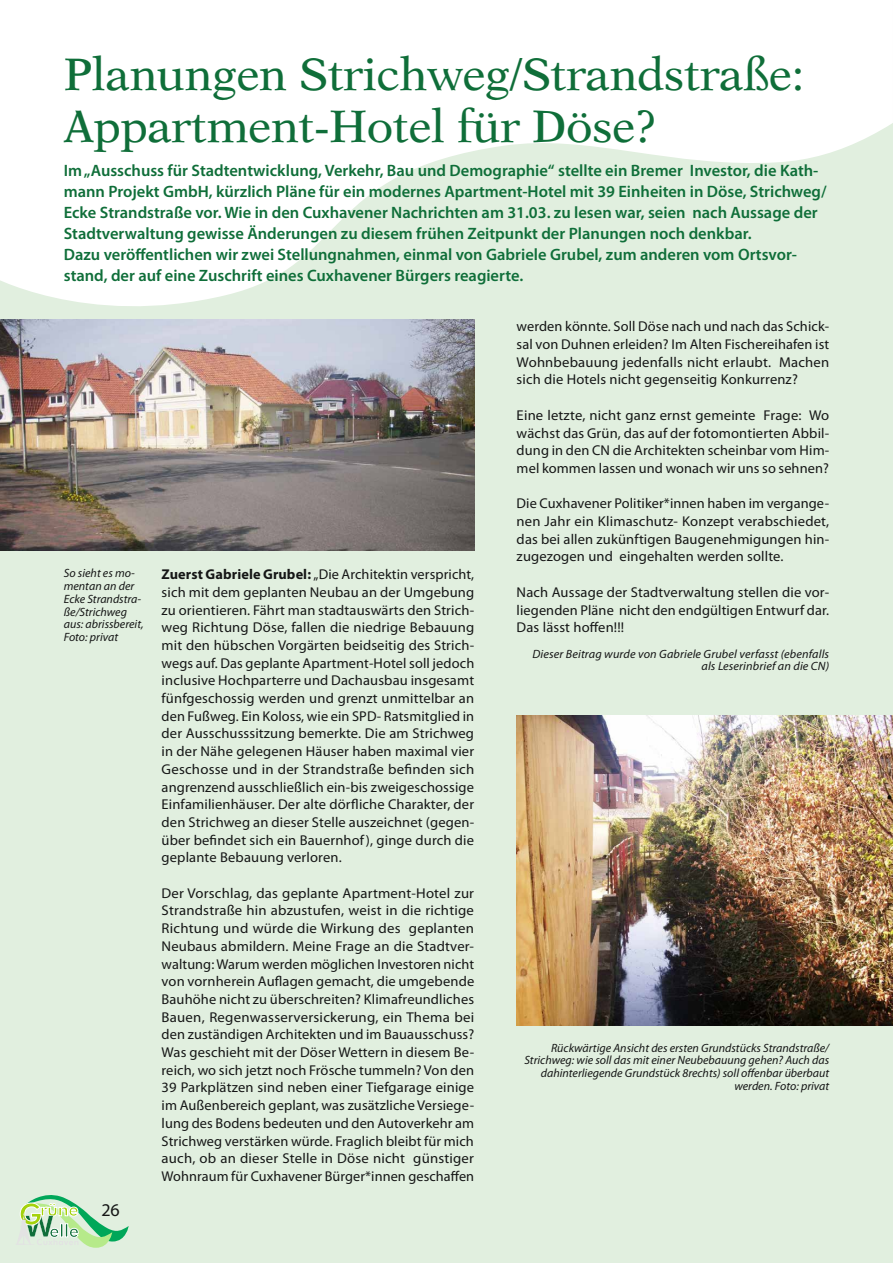
<style>
.page{position:relative;width:893px;height:1263px;background:#e1efdf}
.page>*{position:absolute;margin:0;border:0;box-sizing:border-box;transform-origin:0 0}
.t1{font:45px/51.8px "Nebraska Normal";color:#0f6e39}
.t2{font:18px "Myriad Pro";color:#151616}
.t3{font:600 16.5px/21px "Myriad Pro";color:#0f6e39}
.t4{font:14.25px/17.7px "Myriad Pro";letter-spacing:.01em;color:#151616;text-align:justify}
.t5{font:italic 12px/12.8px "Myriad Pro";color:#151616;text-align:right}
.s1{font-weight:700}
</style>
<div class="page">
<svg style="left:0;top:0;width:892px;height:329px;fill:#fff"></svg>
<svg style="left:892px;top:0;width:1px;height:123px"></svg>
<img style="left:0;top:319px;width:474px;height:232px">
<img style="left:517px;top:715px;width:375px;height:310px">
<hr style="left:892px;top:648px;width:1px;height:615px;background:#eef9cd">
<svg style="left:16px;top:1195px;width:113px;height:53px"></svg>
<h1 class="t1" style="left:64px;top:48px;width:742px">Planungen Strichweg/Strandstraße:<br>Appartment-Hotel für Döse?</h1>
<p class="t3" style="left:64px;top:159px;width:764px">Im „Ausschuss für Stadtentwicklung, Verkehr, Bau und Demographie“ stellte ein Bremer Investor, die Kath&shy;mann Projekt GmbH, kürzlich Pläne für ein modernes Apartment-Hotel mit 39 Einheiten in Döse, Strichweg/ Ecke Strandstraße vor. Wie in den Cuxhavener Nachrichten am 31.03. zu lesen war, seien nach Aussage der Stadtverwaltung gewisse Änderungen zu diesem frühen Zeitpunkt der Planungen noch denkbar.<br>Dazu veröffentlichen wir zwei Stellungnahmen, einmal von Gabriele Grubel, zum anderen vom Ortsvor&shy;stand, der auf eine Zuschrift eines Cuxhavener Bürgers reagierte.</p>
<p class="t5" style="left:64px;top:567px;width:81px;text-align:left">So sieht es mo&shy;mentan an der<br>Ecke Strandstra&shy;ße/Strichweg aus: abrissbereit,<br>Foto: privat</p>
<p class="t2" style="left:101px;top:1199px;width:20px">26</p>
<p class="t4" style="left:162px;top:565px;width:314px"><span class="s1">Zuerst Gabriele Grubel:</span> „Die Architektin verspricht, sich mit dem geplanten Neubau an der Umgebung zu orientieren. Fährt man stadtauswärts den Strich&shy;weg Richtung Döse, fallen die niedrige Bebauung mit den hübschen Vorgärten beidseitig des Strich&shy;wegs auf. Das geplante Apartment-Hotel soll jedoch inclusive Hochparterre und Dachausbau insgesamt fünfgeschossig werden und grenzt unmittelbar an den Fußweg. Ein Koloss, wie ein SPD- Ratsmitglied in der Ausschusssitzung bemerkte. Die am Strichweg in der Nähe gelegenen Häuser haben maximal vier Geschosse und in der Strandstraße befinden sich angrenzend ausschließlich ein-bis zweigeschossige Einfamilienhäuser. Der alte dörfliche Charakter, der den Strichweg an dieser Stelle auszeichnet (gegen&shy;über befindet sich ein Bauernhof), ginge durch die geplante Bebauung verloren.</p>
<p class="t4" style="left:162px;top:884px;width:314px">Der Vorschlag, das geplante Apartment-Hotel zur Strandstraße hin abzustufen, weist in die richtige Richtung und würde die Wirkung des geplanten Neubaus abmildern. Meine Frage an die Stadtver&shy;waltung: Warum werden möglichen Investoren nicht von vornherein Auflagen gemacht, die umgebende Bauhöhe nicht zu überschreiten? Klimafreundliches Bauen, Regenwasserversickerung, ein Thema bei den zuständigen Architekten und im Bauausschuss?<br>Was geschieht mit der Döser Wettern in diesem Be&shy;reich, wo sich jetzt noch Frösche tummeln? Von den 39 Parkplätzen sind neben einer Tiefgarage einige im Außenbereich geplant, was zusätzliche Versiege&shy;lung des Bodens bedeuten und den Autoverkehr am Strichweg verstärken würde. Fraglich bleibt für mich auch, ob an dieser Stelle in Döse nicht günstiger Wohnraum für Cuxhavener Bürger*innen geschaffen</p>
<p class="t4" style="left:517px;top:317px;width:314px">werden könnte. Soll Döse nach und nach das Schick&shy;sal von Duhnen erleiden? Im Alten Fischereihafen ist Wohnbebauung jedenfalls nicht erlaubt. Machen sich die Hotels nicht gegenseitig Konkurrenz?</p>
<p class="t4" style="left:517px;top:406px;width:314px">Eine letzte, nicht ganz ernst gemeinte Frage: Wo wächst das Grün, das auf der fotomontierten Abbil&shy;dung in den CN die Architekten scheinbar vom Him&shy;mel kommen lassen und wonach wir uns so sehnen?</p>
<p class="t4" style="left:517px;top:494px;width:314px">Die Cuxhavener Politiker*innen haben im vergange&shy;nen Jahr ein Klimaschutz- Konzept verabschiedet, das bei allen zukünftigen Baugenehmigungen hin&shy;zugezogen und eingehalten werden sollte.</p>
<p class="t4" style="left:517px;top:583px;width:314px">Nach Aussage der Stadtverwaltung stellen die vor&shy;liegenden Pläne nicht den endgültigen Entwurf dar.<br>Das lässt hoffen!!!</p>
<p class="t5" style="left:532px;top:647px;width:298px">Dieser Beitrag wurde von Gabriele Grubel verfasst (ebenfalls als Leserinbrief an die CN)</p>
<p class="t5" style="left:524px;top:1041px;width:306px">Rückwärtige Ansicht des ersten Grundstücks Strandstraße/ Strichweg: wie soll das mit einer Neubebauung gehen? Auch das dahinterliegende Grundstück 8rechts) soll offenbar überbaut werden. Foto: privat</p>
</div>
